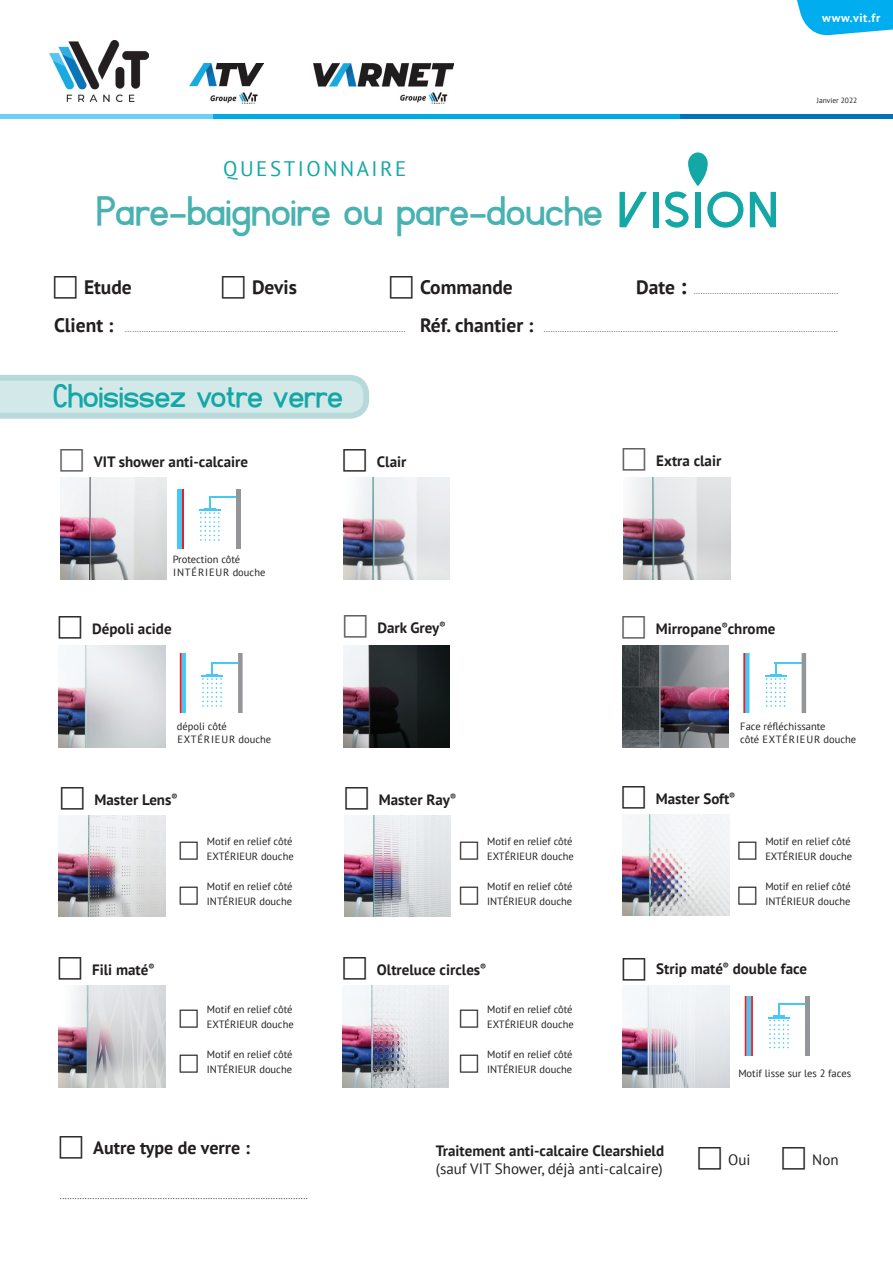
<style>
.page{position:relative;width:893px;height:1263px;background:#fff}
.page>*{position:absolute;margin:0;border:0;box-sizing:border-box;transform-origin:0 0}
.t1{font:800 50.7px "Dolce Vita";letter-spacing:.05em;color:#13a7a5}
.t2{font:700 45px "Fibel Nord";letter-spacing:.025em;color:#48b2b0}
.t3{font:700 36px "Fibel Nord";letter-spacing:.025em;color:#13a7a5}
.t4{font:21px "PT Sans";letter-spacing:.12em;color:#13a7a5}
.t5{font:700 19.5px "PT Sans";color:#231f20}
.t6{font:700 18px "PT Sans";color:#231f20}
.t7{font:700 15px "PT Sans";color:#231f20}
.t8{font:15px "PT Sans";color:#231f20}
.t9{font:700 12px "PT Sans";letter-spacing:.05em;color:#fff}
.t10{font:10.5px/15px "PT Sans";color:#231f20}
.t11{font:300 9px "Avenir";color:#231f20}
.t12{font:9px "PT Sans";color:#231f20}
.t13{font:700 8.7px "PT Sans";color:#231f20}
.t14{font:7.5px "PT Sans";color:#231f20}
.s1{font-size:31.2px;color:#fff}
.s2{font-size:22.5px}
.s3{font-family:"PT Sans";font-weight:700;font-size:19.5px}
</style>
<div class="page">
<hr style="left:0;top:115px;width:893px;height:4px;background:#00abe5">
<hr style="left:680px;top:115px;width:213px;height:4px;background:#0073bc">
<hr style="left:0;top:115px;width:213px;height:4px;background:#6bcff6">
<img style="left:50px;top:40px;width:99px;height:62px">
<img style="left:189px;top:63px;width:75px;height:41px">
<img style="left:313px;top:63px;width:141px;height:40px">
<svg style="left:797px;top:0;width:96px;height:36px;background:#26baf1"></svg>
<svg style="left:688px;top:152px;width:20px;height:34px"></svg>
<hr style="left:747px;top:997px;width:4px;height:59px;background:#45c8f4">
<hr style="left:751px;top:997px;width:2px;height:59px;background:#ee1d23">
<hr style="left:745px;top:997px;width:2px;height:59px;background:#ee1d23">
<svg style="left:768px;top:1004px;width:37px;height:44px"></svg>
<hr style="left:805px;top:997px;width:4px;height:59px;background:#939598">
<div style="left:181px;top:654px;width:5px;height:59px;background:#45c8f4"></div>
<hr style="left:180px;top:654px;width:2px;height:59px;background:#ee1d23">
<hr style="left:201px;top:675px;width:22px;height:2px;background:#45c8f4">
<svg style="left:202px;top:662px;width:36px;height:45px"></svg>
<div style="left:238px;top:654px;width:5px;height:59px;background:#939598"></div>
<svg style="left:745px;top:654px;width:4px;height:59px"></svg>
<hr style="left:743px;top:654px;width:2px;height:59px;background:#ee1d23">
<hr style="left:765px;top:675px;width:21px;height:2px;background:#45c8f4">
<svg style="left:766px;top:662px;width:36px;height:45px"></svg>
<hr style="left:802px;top:654px;width:4px;height:59px;background:#939598">
<div style="left:177px;top:489px;width:5px;height:59px;background:#45c8f4"></div>
<hr style="left:182px;top:489px;width:2px;height:59px;background:#ee1d23">
<hr style="left:199px;top:509px;width:22px;height:2px;background:#45c8f4">
<svg style="left:200px;top:496px;width:36px;height:45px"></svg>
<hr style="left:236px;top:489px;width:4px;height:59px;background:#939598">
<img style="left:60px;top:477px;width:107px;height:102px">
<img style="left:344px;top:477px;width:106px;height:102px">
<img style="left:624px;top:477px;width:106px;height:102px">
<img style="left:59px;top:645px;width:106px;height:102px">
<img style="left:344px;top:645px;width:106px;height:102px">
<img style="left:622px;top:645px;width:107px;height:102px">
<img style="left:59px;top:815px;width:106px;height:101px">
<img style="left:623px;top:814px;width:106px;height:102px">
<img style="left:344px;top:815px;width:107px;height:101px">
<img style="left:623px;top:985px;width:106px;height:102px">
<img style="left:342px;top:985px;width:107px;height:102px">
<img style="left:59px;top:985px;width:106px;height:102px">
<svg style="left:0;top:374px;width:370px;height:45px;background:#cce5e5"></svg>
<p class="t9" style="left:822px;top:10px;width:60px">www.vit.fr</p>
<p class="t14" style="left:817px;top:96px;width:42px">Janvier 2022</p>
<h3 class="t4" style="left:223px;top:155px;width:185px">QUESTIONNAIRE</h3>
<h2 class="t2" style="left:97px;top:188px;width:507px">Pare-baignoire ou pare-douche</h2>
<h1 class="t1" style="left:617px;top:184px;width:242px">VISION <span class="s1">700</span></h1>
<h3 class="t5" style="left:84px;top:274px;width:49px">Etude</h3>
<h3 class="t5" style="left:252px;top:274px;width:47px">Devis</h3>
<h3 class="t5" style="left:420px;top:274px;width:94px">Commande</h3>
<h3 class="t5" style="left:636px;top:274px;width:52px">Date <span class="s2">:</span></h3>
<p class="t11" style="left:693px;top:286px;width:147px">..............................................................</p>
<h3 class="t5" style="left:54px;top:312px;width:61px">Client :</h3>
<p class="t11" style="left:125px;top:323px;width:715px">........................................................................................................................ <span class="s3">Réf. chantier :</span> ..............................................................................................................................</p>
<h3 class="t3" style="left:53px;top:378px;width:291px">Choisissez votre verre</h3>
<h3 class="t7" style="left:94px;top:451px;width:156px">VIT shower anti-calcaire</h3>
<h3 class="t7" style="left:377px;top:451px;width:31px">Clair</h3>
<h3 class="t7" style="left:656px;top:451px;width:67px">Extra clair</h3>
<p class="t10" style="left:173px;top:553px;width:94px;line-height:12.6px">Protection côté<br>INTÉRIEUR douche</p>
<h3 class="t7" style="left:92px;top:619px;width:81px">Dépoli acide</h3>
<h3 class="t7" style="left:377px;top:618px;width:69px">Dark Grey<sup>®</sup></h3>
<h3 class="t7" style="left:656px;top:619px;width:121px">Mirropane<sup>®</sup>chrome</h3>
<p class="t10" style="left:177px;top:719px;width:96px;line-height:13.5px">dépoli côté<br>EXTÉRIEUR douche</p>
<p class="t10" style="left:740px;top:720px;width:118px;line-height:12.6px">Face réfléchissante<br>côté EXTÉRIEUR douche</p>
<h3 class="t7" style="left:95px;top:789px;width:84px">Master Lens<sup>®</sup></h3>
<h3 class="t7" style="left:379px;top:789px;width:79px">Master Ray<sup>®</sup></h3>
<h3 class="t7" style="left:656px;top:788px;width:81px">Master Soft<sup>®</sup></h3>
<p class="t10" style="left:207px;top:834px;width:88px">Motif en relief côté<br>EXTÉRIEUR douche</p>
<p class="t10" style="left:207px;top:879px;width:87px">Motif en relief côté<br>INTÉRIEUR douche</p>
<p class="t10" style="left:487px;top:834px;width:88px">Motif en relief côté<br>EXTÉRIEUR douche</p>
<p class="t10" style="left:487px;top:879px;width:87px">Motif en relief côté<br>INTÉRIEUR douche</p>
<p class="t10" style="left:765px;top:834px;width:88px">Motif en relief côté<br>EXTÉRIEUR douche</p>
<p class="t10" style="left:765px;top:879px;width:87px">Motif en relief côté<br>INTÉRIEUR douche</p>
<h3 class="t7" style="left:92px;top:960px;width:64px">Fili maté<sup>®</sup></h3>
<h3 class="t7" style="left:656px;top:959px;width:152px">Strip maté<sup>®</sup> double face</h3>
<h3 class="t7" style="left:377px;top:960px;width:105px">Oltreluce circles</h3>
<p class="t13" style="left:480px;top:961px;width:8px">®</p>
<p class="t10" style="left:207px;top:1002px;width:88px">Motif en relief côté<br>EXTÉRIEUR douche</p>
<p class="t10" style="left:207px;top:1047px;width:87px">Motif en relief côté<br>INTÉRIEUR douche</p>
<h3 class="t6" style="left:93px;top:1136px;width:158px">Autre type de verre :</h3>
<p class="t12" style="left:60px;top:1190px;width:250px">...................................................................................................</p>
<p class="t10" style="left:487px;top:1002px;width:88px">Motif en relief côté<br>EXTÉRIEUR douche</p>
<p class="t10" style="left:487px;top:1047px;width:87px">Motif en relief côté<br>INTÉRIEUR douche</p>
<h3 class="t7" style="left:436px;top:1141px;width:230px">Traitement anti-calcaire Clearshield</h3>
<h3 class="t8" style="left:436px;top:1159px;width:228px">(sauf VIT Shower, déjà anti-calcaire)</h3>
<p class="t10" style="left:738px;top:1065px;width:114px">Motif lisse sur les 2 faces</p>
<h3 class="t8" style="left:728px;top:1150px;width:24px">Oui</h3>
<h3 class="t8" style="left:812px;top:1150px;width:28px">Non</h3>
</div>
